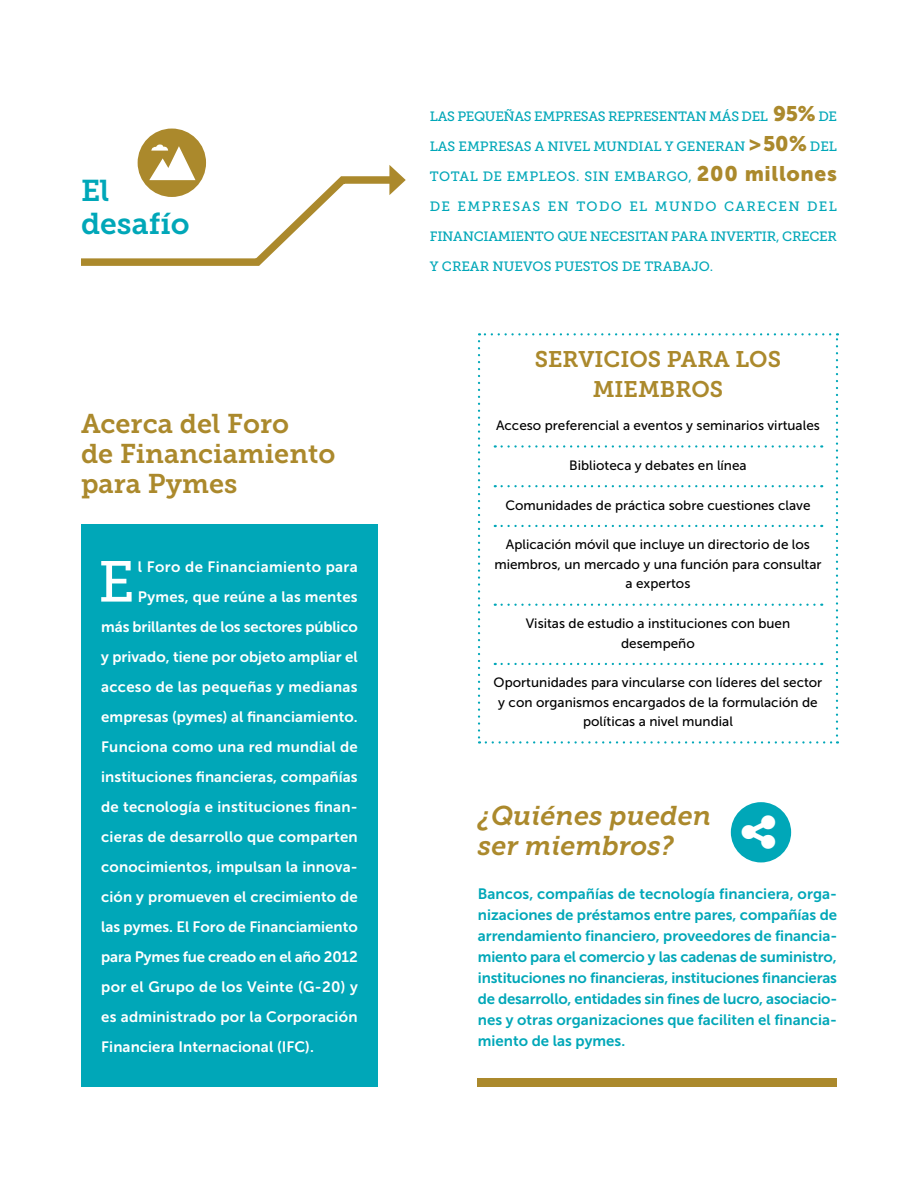
<style>
.page{position:relative;width:918px;height:1188px;background:#fff}
.page>*{position:absolute;margin:0;border:0;box-sizing:border-box;transform-origin:0 0}
.t1{font:57.45px "Museo Slab 500";color:#fff}
.t2{font:30px/33px "Museo Slab 700";color:#00a7b8}
.t3{font:27px/30px "Museo Slab 700";color:#ab892c}
.t4{font:italic 27px/30px "Museo Slab 700";color:#ab892c}
.t5{font:22.5px/30px "Museo Slab 700";color:#ab892c;text-align:center}
.t6{font:15px "Museo Sans 700";letter-spacing:.01em;color:#fff}
.t7{font:15px/21px "Museo Sans 700";color:#00a7b8;text-align:justify}
.t8{font:15px "Museo Sans 700";letter-spacing:-.01em;color:#fff}
.t9{font:15px "Museo Sans 700";letter-spacing:-.015em;color:#fff}
.t10{font:13.5px/19.5px "Museo Sans 500";color:#000;text-align:center}
.t11{font:13.5px "Museo Slab 500";letter-spacing:-.005em;color:#00a7b8}
.t12{font:13.5px "Museo Slab 500";letter-spacing:.035em;color:#00a7b8}
.t13{font:13.5px "Museo Slab 500";letter-spacing:.1em;color:#00a7b8}
.s1{font-family:"Museo Sans 900";font-size:21px;color:#ab892c}
</style>
<div class="page">
<div style="left:81px;top:525px;width:297px;height:562px;background:#00a7b8"></div>
<svg style="left:478px;top:333px;width:360px;height:411px"></svg>
<div style="left:478px;top:1078px;width:359px;height:9px;background:#ab892c"></div>
<div style="left:731px;top:802px;width:60px;height:60px;background:#00a7b8;border-radius:50%"></div>
<div style="left:138px;top:129px;width:68px;height:68px;background:#ab892c;border-radius:50%"></div>
<svg style="left:81px;top:144px;width:325px;height:122px"></svg>
<h2 class="t2" style="left:81px;top:174px;width:110px">El desafío</h2>
<h3 class="t3" style="left:81px;top:409px;width:256px">Acerca del Foro<br>de Financiamiento para Pymes</h3>
<h1 class="t1" style="left:98px;top:550px;width:38px">E</h1>
<p class="t6" style="left:138px;top:558px;width:221px">l Foro de Financiamiento para</p>
<p class="t6" style="left:138px;top:588px;width:221px">Pymes, que reúne a las mentes</p>
<p class="t8" style="left:101px;top:618px;width:258px">más brillantes de los sectores público</p>
<p class="t6" style="left:101px;top:648px;width:258px">y privado, tiene por objeto ampliar el</p>
<p class="t6" style="left:101px;top:678px;width:258px">acceso de las pequeñas y medianas</p>
<p class="t6" style="left:101px;top:708px;width:258px">empresas (pymes) al financiamiento.</p>
<p class="t6" style="left:101px;top:738px;width:258px">Funciona como una red mundial de</p>
<p class="t6" style="left:101px;top:768px;width:258px">instituciones financieras, compañías</p>
<p class="t6" style="left:101px;top:798px;width:258px">de tecnología e instituciones finan-</p>
<p class="t6" style="left:101px;top:828px;width:258px">cieras de desarrollo que comparten</p>
<p class="t6" style="left:101px;top:858px;width:258px">conocimientos, impulsan la innova-</p>
<p class="t6" style="left:101px;top:888px;width:258px">ción y promueven el crecimiento de</p>
<p class="t6" style="left:101px;top:918px;width:258px">las pymes. El Foro de Financiamiento</p>
<p class="t9" style="left:101px;top:948px;width:258px">para Pymes fue creado en el año 2012</p>
<p class="t6" style="left:101px;top:978px;width:258px">por el Grupo de los Veinte (G-20) y</p>
<p class="t6" style="left:101px;top:1008px;width:258px">es administrado por la Corporación</p>
<p class="t6" style="left:101px;top:1038px;width:214px">Financiera Internacional (IFC).</p>
<p class="t11" style="left:430px;top:109px;width:409px">LAS PEQUEÑAS EMPRESAS REPRESENTAN MÁS DEL <span class="s1">95 %</span> DE</p>
<p class="t11" style="left:430px;top:139px;width:409px">LAS EMPRESAS A NIVEL MUNDIAL Y GENERAN <span class="s1">&gt; 50 %</span> DEL</p>
<p class="t12" style="left:430px;top:169px;width:409px">TOTAL DE EMPLEOS. SIN EMBARGO, <span class="s1">200 millones</span></p>
<p class="t13" style="left:430px;top:199px;width:409px">DE EMPRESAS EN TODO EL MUNDO CARECEN DEL</p>
<p class="t11" style="left:430px;top:229px;width:409px">FINANCIAMIENTO QUE NECESITAN PARA INVERTIR, CRECER</p>
<p class="t11" style="left:430px;top:259px;width:285px">Y CREAR NUEVOS PUESTOS DE TRABAJO.</p>
<h3 class="t5" style="left:535px;top:345px;width:248px">SERVICIOS PARA LOS<br>MIEMBROS</h3>
<p class="t10" style="left:496px;top:416px;width:325px">Acceso preferencial a eventos y seminarios virtuales</p>
<p class="t10" style="left:569px;top:456px;width:179px">Biblioteca y debates en línea</p>
<p class="t10" style="left:505px;top:495px;width:307px">Comunidades de práctica sobre cuestiones clave</p>
<p class="t10" style="left:494px;top:535px;width:329px">Aplicación móvil que incluye un directorio de los miembros, un mercado y una función para consultar a expertos</p>
<p class="t10" style="left:526px;top:614px;width:266px">Visitas de estudio a instituciones con buen desempeño</p>
<p class="t10" style="left:494px;top:673px;width:330px">Oportunidades para vincularse con líderes del sector y con organismos encargados de la formulación de políticas a nivel mundial</p>
<h3 class="t4" style="left:478px;top:801px;width:235px">¿Quiénes pueden ser miembros?</h3>
<p class="t7" style="left:478px;top:884px;width:361px">Bancos, compañías de tecnología financiera, orga&shy;nizaciones de préstamos entre pares, compañías de arrendamiento financiero, proveedores de financia&shy;miento para el comercio y las cadenas de suministro, instituciones no financieras, instituciones financieras de desarrollo, entidades sin fines de lucro, asociacio&shy;nes y otras organizaciones que faciliten el financia&shy;miento de las pymes.</p>
</div>
